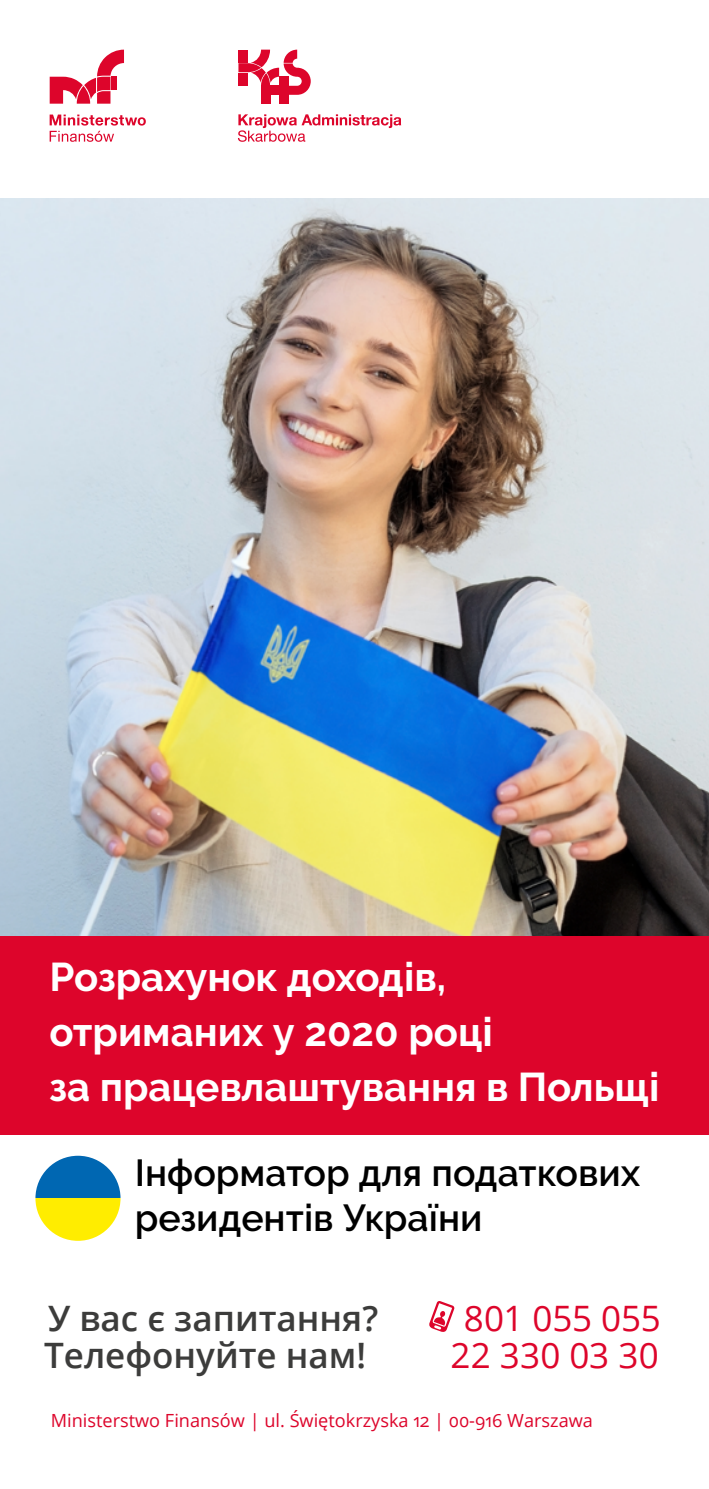
<style>
.page{position:relative;width:709px;height:1489px;background:#fff}
.page>*{position:absolute;margin:0;border:0;box-sizing:border-box;transform-origin:0 0}
.t1{font:700 40px/55px "Raleway";color:#fff}
.t2{font:600 37.5px/45px "Raleway";color:#000}
.t3{font:600 35px/37.5px "Open Sans";color:#3c3c3b}
.t4{font:35px/37.5px "Open Sans";color:#dd052b;text-align:center}
.t5{font:18px "Open Sans";color:#dd052b}
</style>
<div class="page">
<img style="left:0;top:198px;width:709px;height:737px">
<svg style="left:429px;top:1301px;width:25px;height:31px"></svg>
<svg style="left:50px;top:114px;width:96px;height:28px"></svg>
<svg style="left:50px;top:50px;width:74px;height:54px"></svg>
<svg style="left:238px;top:114px;width:163px;height:28px"></svg>
<div style="left:279px;top:95px;width:9px;height:9px;background:#dd052b"></div>
<div style="left:261px;top:95px;width:9px;height:9px;background:#dd052b"></div>
<svg style="left:238px;top:50px;width:73px;height:45px"></svg>
<div style="left:0;top:935px;width:709px;height:199px;background:#dd052b"></div>
<svg style="left:35px;top:1155px;width:85px;height:43px;fill:#0067b2"></svg>
<svg style="left:35px;top:1198px;width:85px;height:42px;fill:#ffed00"></svg>
<p class="t1" style="left:50px;top:949px;width:611px">Розрахунок доходів, отриманих у 2020 році<br>за працевлаштування в Польщі</p>
<p class="t2" style="left:135px;top:1149px;width:507px">Інформатор для податкових резидентів України</p>
<p class="t3" style="left:44px;top:1298px;width:336px">У вас є запитання?<br>Телефонуйте нам!</p>
<p class="t5" style="left:51px;top:1407px;width:543px">Ministerstwo Finansów | ul. Świętokrzyska 12 | 00‑916 Warszawa</p>
<p class="t4" style="left:450px;top:1298px;width:212px">801 055 055<br>22 330 03 30</p>
</div>
